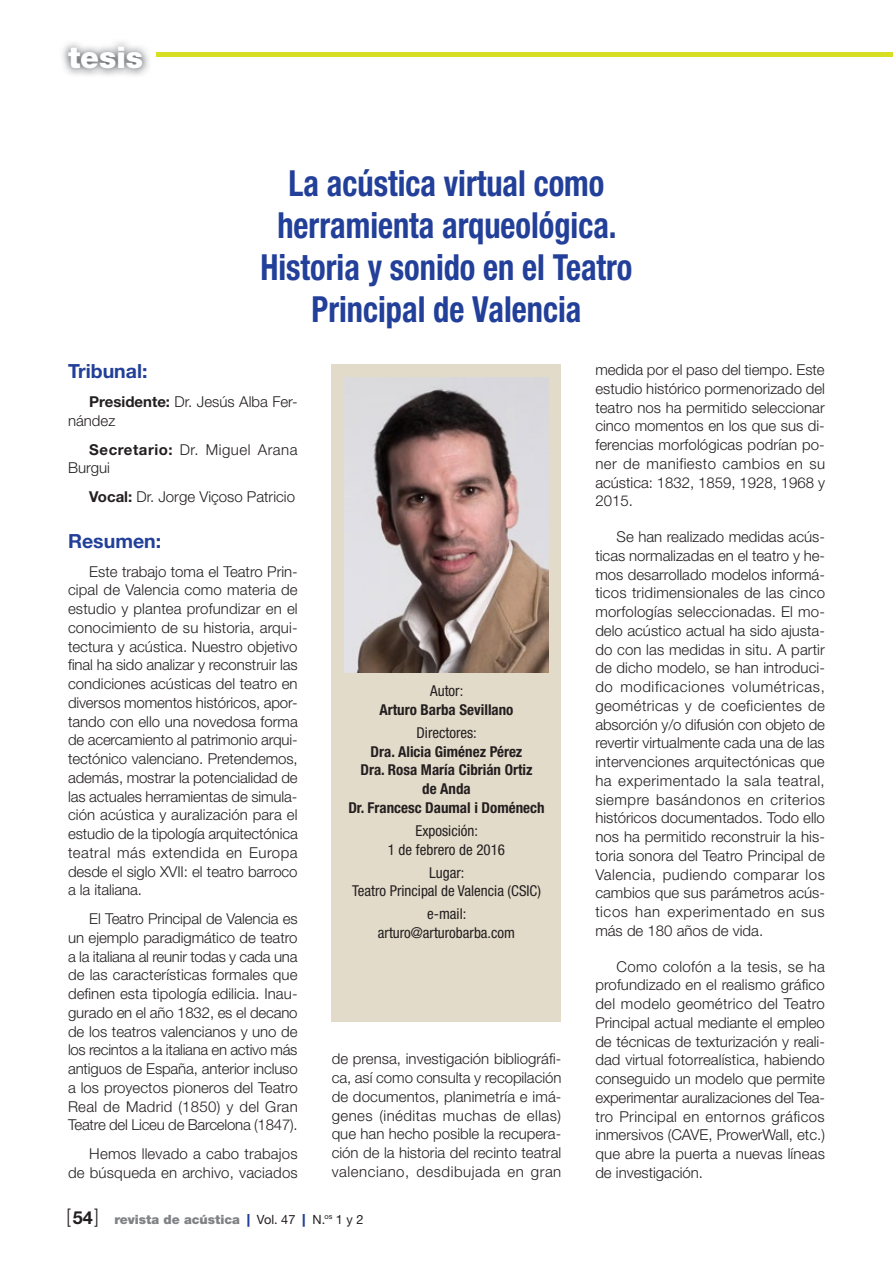
<style>
.page{position:relative;width:893px;height:1263px;background:#fff}
.page>*{position:absolute;margin:0;border:0;box-sizing:border-box;transform-origin:0 0}
.t1{font:700 condensed 36px/42px "Helvetica Neue LT Std";color:#223f99;text-align:center;scale:.9 1}
.t2{font:900 30px "Helvetica Neue LT Std";color:#fff}
.t3{font:300 19.8px "Helvetica Neue LT Std";color:#231f20;scale:.91 1}
.t4{font:700 19.5px "Helvetica Neue LT Std";color:#223f99}
.t5{font:300 15px/18.8px "Helvetica Neue LT Std";color:#231f20;text-align:justify}
.t6{font:condensed 15px/18.8px "Helvetica Neue LT Std";color:#231f20;text-align:center}
.t7{font:700 condensed 15px/18.8px "Helvetica Neue LT Std";color:#231f20;text-align:center}
.t8{font:300 15px/18.8px "Helvetica Neue LT Std";letter-spacing:.035em;color:#231f20}
.t9{font:900 12.75px "Helvetica Neue LT Std";color:#808285}
.s1{font-weight:700}
.s2{font-weight:700;font-size:18px}
.s3{color:#223f99}
.s4{font-weight:400;color:#231f20}
</style>
<div class="page">
<img style="left:62px;top:42px;width:87px;height:34px">
<hr style="left:157px;top:53px;width:736px;height:4px;background:#d6df21">
<div style="left:332px;top:364px;width:229px;height:658px;background:#e3dbc9"></div>
<img style="left:344px;top:377px;width:205px;height:296px">
<h2 class="t2" style="left:68px;top:39px;width:76px">tesis</h2>
<h1 class="t1" style="left:260px;top:162px;width:415px">La acústica virtual como herramienta arqueológica.<br>Historia y sonido en el Teatro<br>Principal de Valencia</h1>
<h3 class="t4" style="left:68px;top:359px;width:81px">Tribunal:</h3>
<p class="t5" style="left:68px;top:392px;width:231px;text-indent:21px"><span class="s1">Presidente:</span> Dr. Jesús Alba Fer&shy;nández</p>
<p class="t8" style="left:68px;top:439px;width:231px;text-indent:21px"><span class="s1">Secretario:</span> Dr. Miguel Arana<br>Burgui</p>
<p class="t5" style="left:89px;top:487px;width:207px"><span class="s1">Vocal:</span> Dr. Jorge Viçoso Patricio</p>
<h3 class="t4" style="left:68px;top:529px;width:95px">Resumen:</h3>
<p class="t5" style="left:68px;top:562px;width:231px;text-indent:21px">Este trabajo toma el Teatro Prin&shy;cipal de Valencia como materia de estudio y plantea profundizar en el conocimiento de su historia, arqui&shy;tectura y acústica. Nuestro objetivo final ha sido analizar y reconstruir las condiciones acústicas del teatro en diversos momentos históricos, apor&shy;tando con ello una novedosa forma de acercamiento al patrimonio arqui&shy;tectónico valenciano. Pretendemos, además, mostrar la potencialidad de las actuales herramientas de simula&shy;ción acústica y auralización para el estudio de la tipología arquitectónica teatral más extendida en Europa desde el siglo XVII: el teatro barroco a la italiana.</p>
<p class="t5" style="left:68px;top:909px;width:231px;text-indent:21px">El Teatro Principal de Valencia es un ejemplo paradigmático de teatro a la italiana al reunir todas y cada una de las características formales que definen esta tipología edilicia. Inau&shy;gurado en el año 1832, es el decano de los teatros valencianos y uno de los recintos a la italiana en activo más antiguos de España, anterior incluso a los proyectos pioneros del Teatro Real de Madrid (1850) y del Gran Teatre del Liceu de Barcelona (1847).</p>
<p class="t5" style="left:68px;top:1144px;width:231px;text-align:right">Hemos llevado a cabo trabajos<br>de búsqueda en archivo, vaciados</p>
<p class="t6" style="left:430px;top:681px;width:35px">Autor:</p>
<p class="t7" style="left:379px;top:700px;width:136px">Arturo Barba Sevillano</p>
<p class="t6" style="left:417px;top:723px;width:62px">Directores:</p>
<p class="t7" style="left:348px;top:742px;width:198px">Dra. Alicia Giménez Pérez<br>Dra. Rosa María Cibrián Ortiz<br>de Anda<br>Dr. Francesc Daumal i Doménech</p>
<p class="t6" style="left:388px;top:821px;width:119px">Exposición:<br>1 de febrero de 2016</p>
<p class="t6" style="left:352px;top:863px;width:190px">Lugar:<br>Teatro Principal de Valencia (CSIC)</p>
<p class="t6" style="left:378px;top:905px;width:139px">e-mail: arturo@arturobarba.com</p>
<p class="t5" style="left:332px;top:1049px;width:231px">de prensa, investigación bibliográfi&shy;ca, así como consulta y recopilación de documentos, planimetría e imá&shy;genes (inéditas muchas de ellas) que han hecho posible la recupera&shy;ción de la historia del recinto teatral valenciano, desdibujada en gran</p>
<h3 class="t3" style="left:67px;top:1204px;width:37px">[<span class="s2">54</span>]</h3>
<p class="t9" style="left:114px;top:1212px;width:251px">revista de acústica <span class="s3">|</span> <span class="s4">Vol. 47</span> <span class="s3">|</span> <span class="s4">N.</span><sup>os</sup> <span class="s4">1 y 2</span></p>
<p class="t5" style="left:595px;top:360px;width:231px">medida por el paso del tiempo. Este estudio histórico pormenorizado del teatro nos ha permitido seleccionar cinco momentos en los que sus di&shy;ferencias morfológicas podrían po&shy;ner de manifiesto cambios en su acústica: 1832, 1859, 1928, 1968 y 2015.</p>
<p class="t5" style="left:595px;top:527px;width:231px;text-indent:21px">Se han realizado medidas acús&shy;ticas normalizadas en el teatro y he&shy;mos desarrollado modelos informá&shy;ticos tridimensionales de las cinco morfologías seleccionadas. El mo&shy;delo acústico actual ha sido ajusta&shy;do con las medidas in situ. A partir de dicho modelo, se han introduci&shy;do modificaciones volumétricas, geométricas y de coeficientes de absorción y/o difusión con objeto de revertir virtualmente cada una de las intervenciones arquitectónicas que ha experimentado la sala teatral, siempre basándonos en criterios históricos documentados. Todo ello nos ha permitido reconstruir la his&shy;toria sonora del Teatro Principal de Valencia, pudiendo comparar los cambios que sus parámetros acús&shy;ticos han experimentado en sus más de 180 años de vida.</p>
<p class="t5" style="left:595px;top:957px;width:231px;text-indent:21px">Como colofón a la tesis, se ha profundizado en el realismo gráfico del modelo geométrico del Teatro Principal actual mediante el empleo de técnicas de texturización y reali&shy;dad virtual fotorrealística, habiendo conseguido un modelo que permite experimentar auralizaciones del Tea&shy;tro Principal en entornos gráficos inmersivos (CAVE, ProwerWall, etc.) que abre la puerta a nuevas líneas de investigación.</p>
</div>
